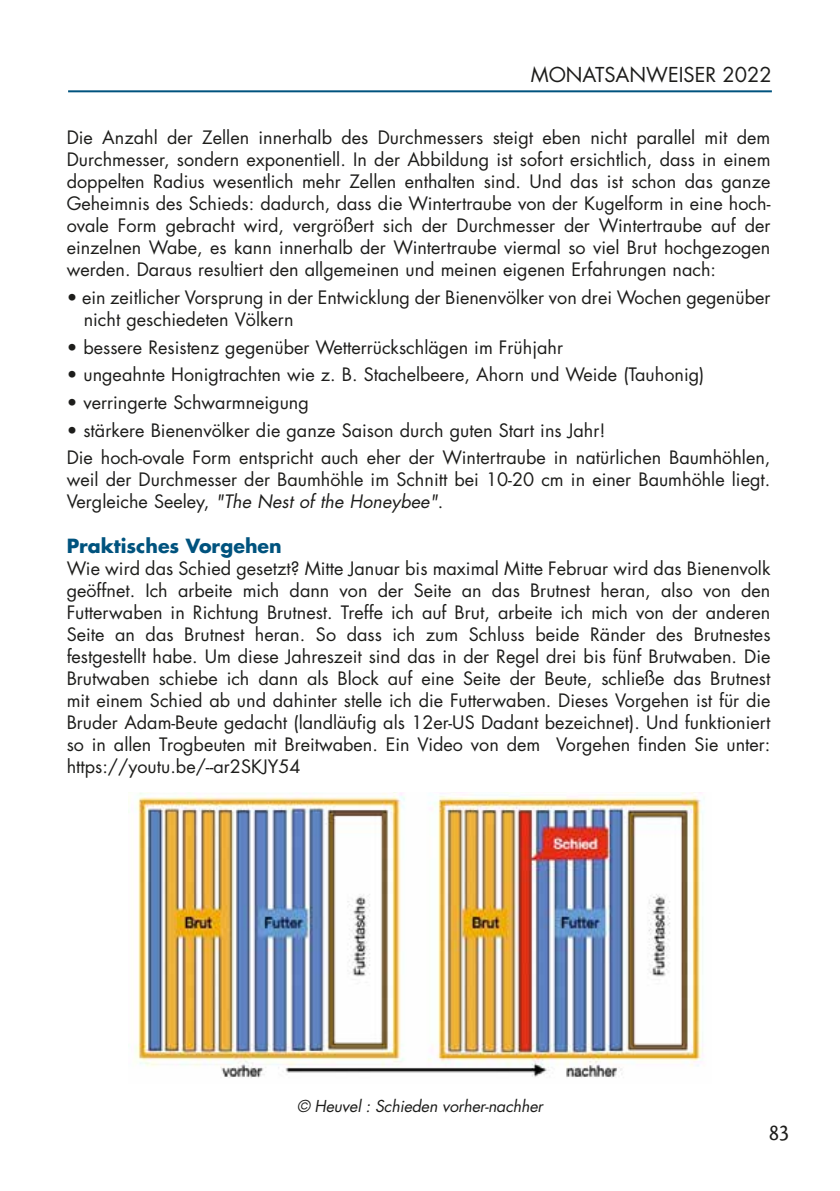
<style>
.page{position:relative;width:840px;height:1191px;background:#fff}
.page>*{position:absolute;margin:0;border:0;box-sizing:border-box;transform-origin:0 0}
.t1{font:24px "Cronos MM 408 12";color:#1d1d1b;scale:.89 1}
.t2{font:20px "Futura";color:#1d1d1b}
.t3{font:700 19px "Futura";color:#00537e}
.t4{font:18px/22px "Futura";color:#1d1d1b}
.t5{font:italic 16px "Futura";letter-spacing:-.01em;color:#1d1d1b}
.s1{font-style:italic}
</style>
<div class="page">
<img style="left:128px;top:792px;width:576px;height:286px">
<hr style="left:68px;top:90px;width:703px;height:2px;background:#00537e">
<p class="t2" style="left:530px;top:62px;width:242px">MONATSANWEISER 2022</p>
<p class="t4" style="left:67px;top:127px;width:705px;text-align:justify">Die Anzahl der Zellen innerhalb des Durchmessers steigt eben nicht parallel mit dem Durchmesser, sondern exponentiell. In der Abbildung ist sofort ersichtlich, dass in einem doppelten Radius wesentlich mehr Zellen enthalten sind. Und das ist schon das ganze Geheimnis des Schieds: dadurch, dass die Wintertraube von der Kugelform in eine hoch&shy;ovale Form gebracht wird, vergrößert sich der Durchmesser der Wintertraube auf der einzelnen Wabe, es kann innerhalb der Wintertraube viermal so viel Brut hochgezogen werden. Daraus resultiert den allgemeinen und meinen eigenen Erfahrungen nach:</p>
<p class="t4" style="left:84px;top:287px;width:688px;text-indent:-17px">• ein zeitlicher Vorsprung in der Entwicklung der Bienenvölker von drei Wochen gegenüber nicht geschiedeten Völkern</p>
<p class="t4" style="left:67px;top:336px;width:497px">• bessere Resistenz gegenüber Wetterrückschlägen im Frühjahr</p>
<p class="t4" style="left:67px;top:364px;width:638px">• ungeahnte Honigtrachten wie z. B. Stachelbeere, Ahorn und Weide (Tauhonig)</p>
<p class="t4" style="left:67px;top:392px;width:244px">• verringerte Schwarmneigung</p>
<p class="t4" style="left:67px;top:416px;width:704px;line-height:27.6px">• stärkere Bienenvölker die ganze Saison durch guten Start ins Jahr!<br>Die hoch-ovale Form entspricht auch eher der Wintertraube in natürlichen Baumhöhlen,</p>
<p class="t4" style="left:67px;top:469px;width:704px">weil der Durchmesser der Baumhöhle im Schnitt bei 10-20 cm in einer Baumhöhle liegt.<br>Vergleiche Seeley, <span class="s1">"The Nest of the Honeybee"</span>.</p>
<p class="t3" style="left:67px;top:533px;width:216px">Praktisches Vorgehen</p>
<p class="t4" style="left:67px;top:557px;width:705px;text-align:justify">Wie wird das Schied gesetzt? Mitte Januar bis maximal Mitte Februar wird das Bienenvolk geöffnet. Ich arbeite mich dann von der Seite an das Brutnest heran, also von den Futterwaben in Richtung Brutnest. Treffe ich auf Brut, arbeite ich mich von der anderen Seite an das Brutnest heran. So dass ich zum Schluss beide Ränder des Brutnestes festgestellt habe. Um diese Jahreszeit sind das in der Regel drei bis fünf Brutwaben. Die Brutwaben schiebe ich dann als Block auf eine Seite der Beute, schließe das Brutnest mit einem Schied ab und dahinter stelle ich die Futterwaben. Dieses Vorgehen ist für die Bruder Adam-Beute gedacht (landläufig als 12er-US Dadant bezeichnet). Und funktioniert so in allen Trogbeuten mit Breitwaben. Ein Video von dem Vorgehen finden Sie unter: https://youtu.be/--ar2SKJY54</p>
<p class="t5" style="left:297px;top:1096px;width:247px">© Heuvel : Schieden vorher-nachher</p>
<h1 class="t1" style="left:768px;top:1120px;width:24px">83</h1>
</div>
